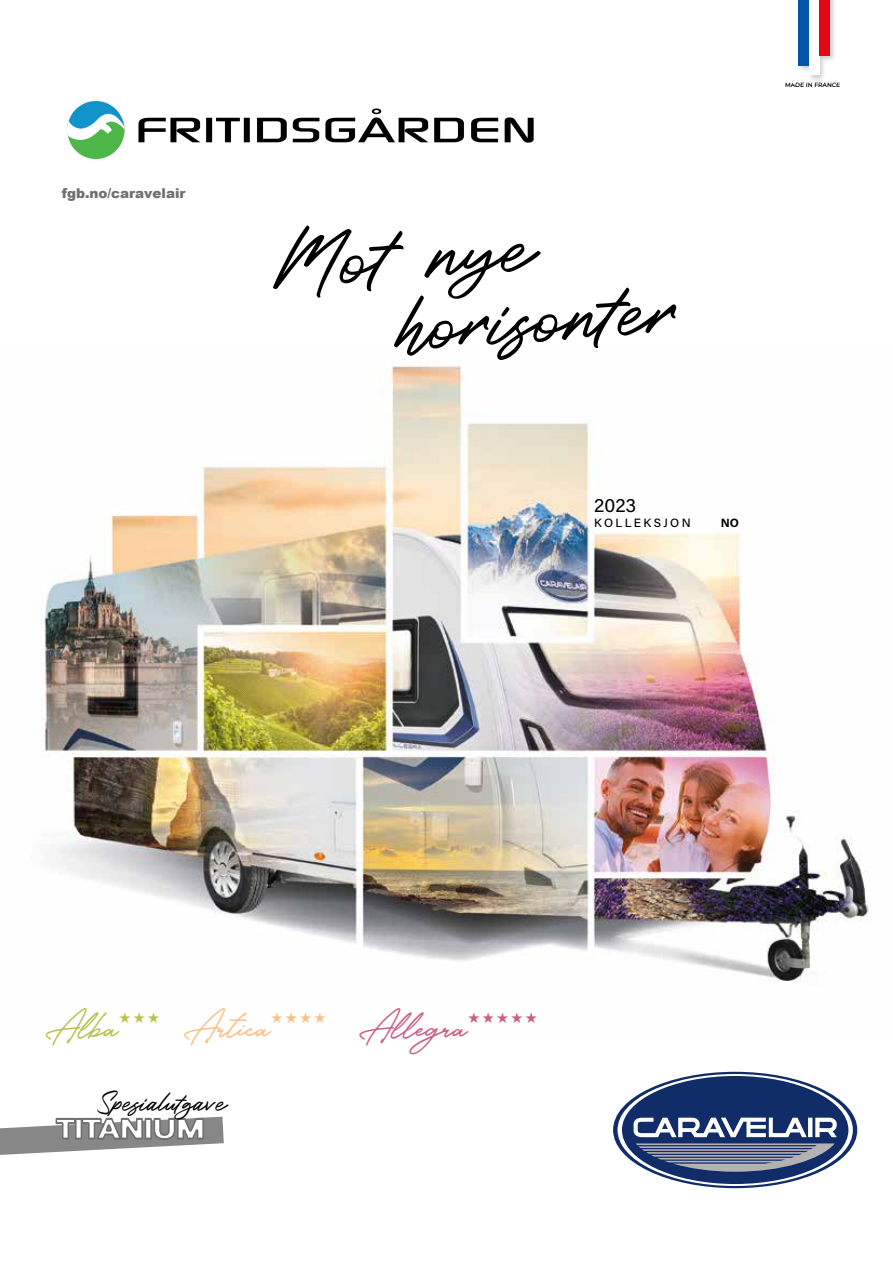
<style>
.page{position:relative;width:893px;height:1263px;background:#fff}
.page>*{position:absolute;margin:0;border:0;box-sizing:border-box;transform-origin:0 0}
.t1{font:78px/69.4px "Roustel";color:#000}
.t2{font:30.15px "The Philadelphia Story";color:#ca5e85}
.t3{font:30.15px "The Philadelphia Story";color:#fac089}
.t4{font:30.15px "The Philadelphia Story";color:#b9c14d}
.t5{font:25.5px "Roustel";color:#000}
.t6{font:19.5px "Acumin Pro";color:#000}
.t7{font:900 13.5px "Arial";color:#706f6f}
.t8{font:500 12px "Acumin Pro";letter-spacing:.2em;color:#000}
.t9{font:700 12px "Acumin Pro";color:#000}
.t10{font:600 6px "Montserrat";color:#000}
</style>
<div class="page">
<img style="left:41px;top:365px;width:828px;height:618px">
<svg style="left:613px;top:1072px;width:244px;height:116px"></svg>
<img style="left:795px;top:83px;width:43px;height:1px">
<svg style="left:0;top:1117px;width:224px;height:38px"></svg>
<div style="left:797px;top:0;width:19px;height:73px;background:#000;opacity:.2"></div>
<div style="left:799px;top:0;width:10px;height:65px;background:#0056a4"></div>
<div style="left:807px;top:0;width:20px;height:82px;background:#000;opacity:.2"></div>
<div style="left:809px;top:0;width:10px;height:75px;background:#fff"></div>
<div style="left:818px;top:0;width:19px;height:63px;background:#000;opacity:.2"></div>
<div style="left:819px;top:0;width:11px;height:55px;background:#e30613"></div>
<img style="left:67px;top:101px;width:467px;height:59px">
<p class="t7" style="left:62px;top:183px;width:125px">fgb.no/caravelair</p>
<h1 class="t1" style="left:387px;top:215px;width:283px;text-indent:-118px;rotate:-3deg">Mot nye horisonter</h1>
<p class="t10" style="left:785px;top:80px;width:57px">MADE IN FRANCE</p>
<h3 class="t6" style="left:594px;top:492px;width:44px">2023</h3>
<p class="t8" style="left:594px;top:514px;width:98px">KOLLEKSJON</p>
<p class="t9" style="left:721px;top:514px;width:20px">NO</p>
<h2 class="t4" style="left:46px;top:1008px;width:73px">Alba</h2>
<h2 class="t3" style="left:184px;top:1008px;width:87px">Artica</h2>
<h2 class="t2" style="left:359px;top:1008px;width:109px">Allegra</h2>
<h3 class="t5" style="left:97px;top:1082px;width:130px">Spesialutgave</h3>
</div>
